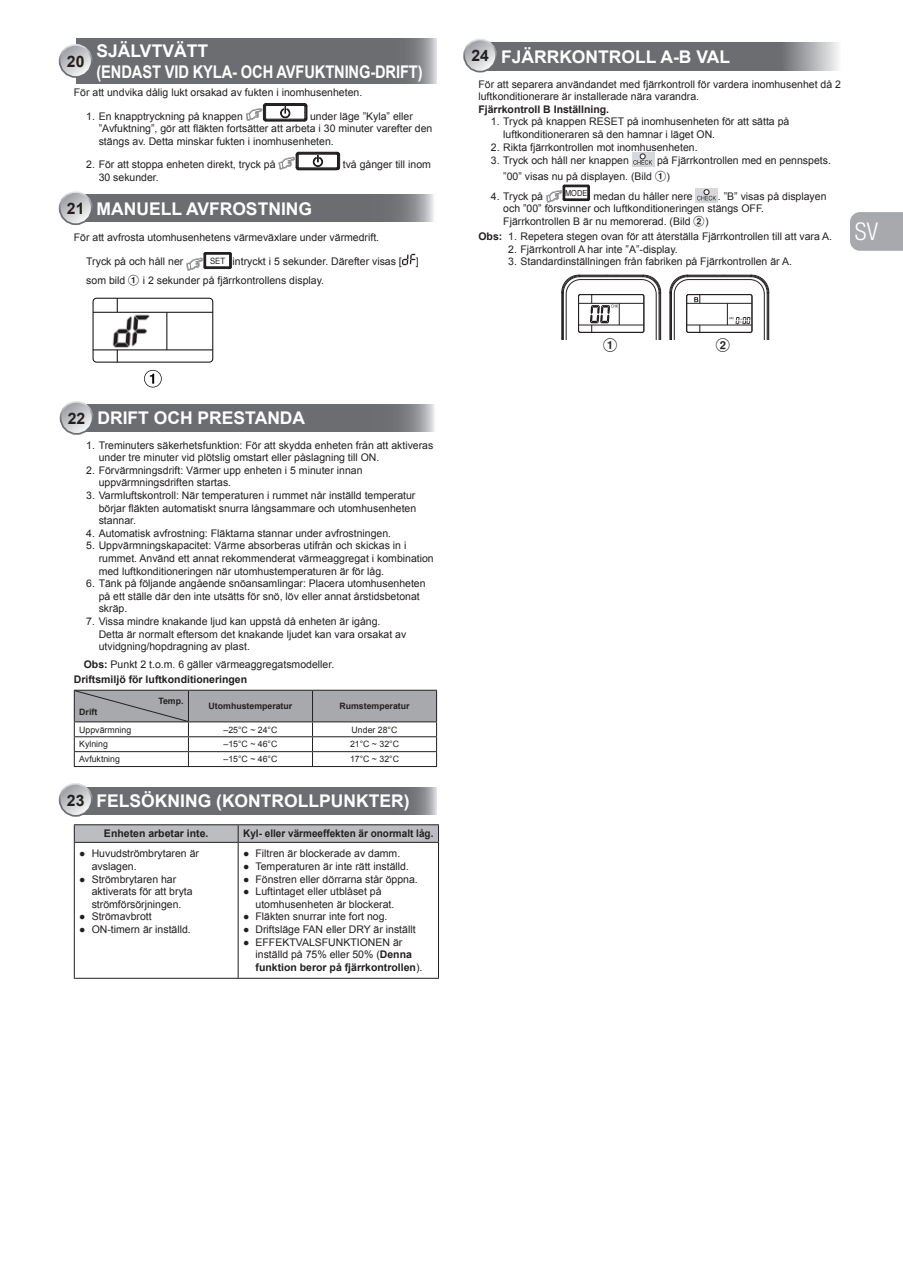
<style>
.page{position:relative;width:903px;height:1275px;background:#fff}
.page>*{position:absolute;margin:0;border:0;box-sizing:border-box;transform-origin:0 0}
.t1{font:300 condensed 24.5px "Helvetica Neue LT Std";color:#fff}
.t2{font:700 17.5px/21px "Arial";color:#fff}
.t3{font:700 15.75px "Arial";color:#231f20}
.t4{font:13.47px "Circl Posi A";color:#231f20}
.t5{font:10.5px/12.6px "Arial";color:#231f20}
.t6{font:700 10.5px "Arial";color:#231f20}
.t7{font:700 10.5px "Arial";color:#231f20;scale:.95 1}
.t8{font:8.75px "Arial";color:#231f20}
.t9{font:700 8.75px "Arial";color:#231f20}
.s1{font-size:15.75px;color:#231f20}
.s2{font-family:"Helvetica";font-size:8.75px}
.s3{font-family:"Circl Posi A"}
.s4{font-weight:700}
</style>
<div class="page">
<div style="left:850px;top:212px;width:53px;height:39px;background:#a8a9ad"></div>
<svg style="left:86px;top:404px;width:349px;height:27px;background:#717275"></svg>
<svg style="left:61px;top:402px;width:32px;height:32px"></svg>
<div style="left:60px;top:401px;width:34px;height:34px;border:2px solid #fff;border-radius:50%"></div>
<hr style="left:74px;top:978px;width:365px;height:1px;background:#231f20">
<hr style="left:74px;top:824px;width:164px;height:1px;background:#231f20">
<hr style="left:238px;top:824px;width:201px;height:1px;background:#231f20">
<svg style="left:74px;top:825px;width:365px;height:17px;background:#b6b7ba"></svg>
<hr style="left:74px;top:842px;width:164px;height:1px;background:#231f20">
<hr style="left:74px;top:843px;width:1px;height:135px;background:#231f20">
<hr style="left:238px;top:842px;width:201px;height:1px;background:#231f20">
<hr style="left:238px;top:843px;width:1px;height:135px;background:#231f20">
<hr style="left:438px;top:843px;width:1px;height:135px;background:#231f20">
<div style="left:77px;top:787px;width:359px;height:27px;background:#6c6d70"></div>
<svg style="left:60px;top:784px;width:32px;height:32px"></svg>
<div style="left:59px;top:783px;width:34px;height:34px;border:2px solid #fff;border-radius:50%"></div>
<hr style="left:74px;top:766px;width:363px;height:1px;background:#231f20">
<svg style="left:74px;top:690px;width:363px;height:76px"></svg>
<svg style="left:85px;top:194px;width:349px;height:28px;background:#717275"></svg>
<svg style="left:60px;top:192px;width:32px;height:32px"></svg>
<div style="left:59px;top:191px;width:34px;height:34px;border:2px solid #fff;border-radius:50%"></div>
<svg style="left:186px;top:252px;width:46px;height:18px"></svg>
<svg style="left:402px;top:254px;width:14px;height:11px"></svg>
<img style="left:112px;top:314px;width:38px;height:34px">
<div style="left:93px;top:298px;width:120px;height:65px;border:1px solid #040503;border-radius:4px"></div>
<hr style="left:93px;top:312px;width:120px;height:1px;background:#040503">
<hr style="left:93px;top:349px;width:120px;height:1px;background:#040503">
<svg style="left:117px;top:298px;width:1px;height:14px"></svg>
<svg style="left:117px;top:350px;width:1px;height:12px"></svg>
<hr style="left:166px;top:312px;width:1px;height:38px;background:#040503">
<svg style="left:144px;top:370px;width:18px;height:17px"></svg>
<svg style="left:77px;top:39px;width:360px;height:44px;background:#6f7073"></svg>
<svg style="left:60px;top:45px;width:32px;height:32px"></svg>
<div style="left:59px;top:44px;width:34px;height:34px;border:2px solid #fff;border-radius:50%"></div>
<hr style="left:266px;top:121px;width:38px;height:1px;background:#231f20">
<svg style="left:246px;top:103px;width:62px;height:18px"></svg>
<hr style="left:298px;top:170px;width:39px;height:1px;background:#231f20">
<svg style="left:278px;top:152px;width:62px;height:18px"></svg>
<svg style="left:561px;top:275px;width:100px;height:65px"></svg>
<svg style="left:669px;top:275px;width:100px;height:65px"></svg>
<svg style="left:489px;top:43px;width:350px;height:27px;background:#77787b"></svg>
<svg style="left:464px;top:40px;width:32px;height:32px"></svg>
<div style="left:463px;top:39px;width:34px;height:34px;border:2px solid #fff;border-radius:50%"></div>
<div style="left:632px;top:153px;width:22px;height:14px;background:#d7d8da"></div>
<svg style="left:633px;top:154px;width:19px;height:11px"></svg>
<svg style="left:695px;top:188px;width:23px;height:15px"></svg>
<svg style="left:697px;top:190px;width:19px;height:10px"></svg>
<svg style="left:546px;top:185px;width:44px;height:18px"></svg>
<h2 class="t2" style="left:96px;top:40px;width:327px">SJÄLVTVÄTT<br>(ENDAST VID KYLA- OCH AVFUKTNING-DRIFT)</h2>
<h3 class="t3" style="left:67px;top:52px;width:19px">20</h3>
<p class="t5" style="left:74px;top:86px;width:290px">För att undvika dålig lukt orsakad av fukten i inomhusenheten.</p>
<p class="t5" style="left:86px;top:110px;width:158px">1. En knapptryckning på knappen</p>
<p class="t5" style="left:99px;top:110px;width:335px;text-indent:211px">under läge ”Kyla” eller ”Avfuktning”, gör att fläkten fortsätter att arbeta i 30 minuter varefter den stängs av. Detta minskar fukten i inomhusenheten.</p>
<p class="t5" style="left:86px;top:159px;width:191px">2. För att stoppa enheten direkt, tryck på</p>
<p class="t5" style="left:343px;top:159px;width:90px">två gånger till inom</p>
<p class="t5" style="left:99px;top:171px;width:62px">30 sekunder.</p>
<h2 class="t2" style="left:67px;top:198px;width:247px"><span class="s1">21</span> MANUELL AVFROSTNING</h2>
<p class="t5" style="left:74px;top:231px;width:307px">För att avfrosta utomhusenhetens värmeväxlare under värmedrift.</p>
<p class="t5" style="left:86px;top:255px;width:99px">Tryck på och håll ner</p>
<p class="t5" style="left:210px;top:255px;width:193px"><span class="s2">SET</span> intryckt i 5 sekunder. Därefter visas [</p>
<p class="t5" style="left:416px;top:255px;width:4px">]</p>
<p class="t5" style="left:86px;top:274px;width:239px">som bild <span class="s3">1</span> i 2 sekunder på fjärrkontrollens display.</p>
<h2 class="t2" style="left:68px;top:408px;width:239px"><span class="s1">22</span> DRIFT OCH PRESTANDA</h2>
<p class="t5" style="left:99px;top:439px;width:336px;text-indent:-12px">1. Treminuters säkerhetsfunktion: För att skydda enheten från att aktiveras under tre minuter vid plötslig omstart eller påslagning till ON.</p>
<p class="t5" style="left:99px;top:464px;width:265px;text-indent:-12px">2. Förvärmningsdrift: Värmer upp enheten i 5 minuter innan uppvärmningsdriften startas.</p>
<p class="t5" style="left:99px;top:489px;width:319px;text-align:justify;text-indent:-12px">3. Varmluftskontroll: När temperaturen i rummet når inställd temperatur börjar fläkten automatiskt snurra långsammare och utomhusenheten stannar.</p>
<p class="t5" style="left:86px;top:527px;width:306px">4. Automatisk avfrostning: Fläktarna stannar under avfrostningen.</p>
<p class="t5" style="left:99px;top:539px;width:336px;text-indent:-12px">5. Uppvärmningskapacitet: Värme absorberas utifrån och skickas in i rummet. Använd ett annat rekommenderat värmeaggregat i kombination med luftkonditioneringen när utomhustemperaturen är för låg.</p>
<p class="t5" style="left:99px;top:577px;width:328px;text-indent:-12px">6. Tänk på följande angående snöansamlingar: Placera utomhusenheten på ett ställe där den inte utsätts för snö, löv eller annat årstidsbetonat skräp.</p>
<p class="t5" style="left:99px;top:615px;width:309px;text-indent:-12px">7. Vissa mindre knakande ljud kan uppstå då enheten är igång.<br>Detta är normalt eftersom det knakande ljudet kan vara orsakat av utvidgning/hopdragning av plast.</p>
<p class="t5" style="left:74px;top:656px;width:262px;line-height:15px;text-indent:10px"><span class="s4">Obs:</span> Punkt 2 t.o.m. 6 gäller värmeaggregatsmodeller.<br><span class="s4">Driftsmiljö för luftkonditioneringen</span></p>
<p class="t9" style="left:158px;top:696px;width:27px">Temp.</p>
<p class="t9" style="left:79px;top:707px;width:19px">Drift</p>
<p class="t9" style="left:209px;top:701px;width:85px">Utomhustemperatur</p>
<p class="t9" style="left:339px;top:701px;width:72px">Rumstemperatur</p>
<p class="t8" style="left:79px;top:725px;width:54px">Uppvärmning</p>
<p class="t8" style="left:223px;top:725px;width:55px">–25°C ~ 24°C</p>
<p class="t8" style="left:351px;top:725px;width:47px">Under 28°C</p>
<p class="t8" style="left:79px;top:739px;width:30px">Kylning</p>
<p class="t8" style="left:223px;top:739px;width:55px">–15°C ~ 46°C</p>
<p class="t8" style="left:350px;top:739px;width:51px">21°C ~ 32°C</p>
<p class="t8" style="left:79px;top:754px;width:42px">Avfuktning</p>
<p class="t8" style="left:223px;top:754px;width:55px">–15°C ~ 46°C</p>
<p class="t8" style="left:350px;top:754px;width:51px">17°C ~ 32°C</p>
<h2 class="t2" style="left:67px;top:790px;width:344px"><span class="s1">23</span> FELSÖKNING (KONTROLLPUNKTER)</h2>
<p class="t6" style="left:104px;top:828px;width:106px">Enheten arbetar inte.</p>
<p class="t7" style="left:243px;top:828px;width:202px">Kyl- eller värmeeffekten är onormalt låg.</p>
<p class="t5" style="left:92px;top:847px;width:109px;text-indent:-12px">● Huvudströmbrytaren är avslagen.</p>
<p class="t5" style="left:92px;top:873px;width:102px;text-indent:-12px">● Strömbrytaren har aktiverats för att bryta strömförsörjningen.</p>
<p class="t5" style="left:79px;top:910px;width:74px">● Strömavbrott</p>
<p class="t5" style="left:79px;top:923px;width:113px">● ON-timern är inställd.</p>
<p class="t5" style="left:243px;top:847px;width:159px">● Filtren är blockerade av damm.</p>
<p class="t5" style="left:243px;top:860px;width:167px">● Temperaturen är inte rätt inställd.</p>
<p class="t5" style="left:243px;top:873px;width:176px">● Fönstren eller dörrarna står öppna.</p>
<p class="t5" style="left:255px;top:885px;width:140px;text-indent:-12px">● Luftintaget eller utblåset på utomhusenheten är blockerat.</p>
<p class="t5" style="left:243px;top:910px;width:146px">● Fläkten snurrar inte fort nog.</p>
<p class="t5" style="left:243px;top:923px;width:174px">● Driftsläge FAN eller DRY är inställt</p>
<p class="t5" style="left:255px;top:936px;width:168px;text-indent:-12px">● EFFEKTVALSFUNKTIONEN är inställd på 75% eller 50% (<span class="s4">Denna funktion beror på fjärrkontrollen</span>).</p>
<h2 class="t2" style="left:471px;top:46px;width:260px"><span class="s1">24</span> FJÄRRKONTROLL A-B VAL</h2>
<p class="t5" style="left:478px;top:78px;width:364px">För att separera användandet med fjärrkontroll för vardera inomhusenhet då 2 luftkonditionerare är installerade nära varandra.</p>
<p class="t6" style="left:478px;top:103px;width:132px">Fjärrkontroll B Inställning.</p>
<p class="t5" style="left:503px;top:115px;width:287px;text-indent:-12px">1. Tryck på knappen RESET på inomhusenheten för att sätta på luftkonditioneraren så den hamnar i läget ON.</p>
<p class="t5" style="left:491px;top:141px;width:208px">2. Rikta fjärrkontrollen mot inomhusenheten.</p>
<p class="t5" style="left:491px;top:154px;width:140px">3. Tryck och håll ner knappen</p>
<p class="t5" style="left:503px;top:153px;width:329px;line-height:15.8px;text-indent:154px">på Fjärrkontrollen med en pennspets. ”00” visas nu på displayen. (Bild <span class="s3">1</span>)</p>
<p class="t5" style="left:491px;top:190px;width:54px">4. Tryck på</p>
<p class="t5" style="left:593px;top:190px;width:101px">medan du håller nere</p>
<p class="t5" style="left:503px;top:190px;width:325px;text-indent:215px">. ”B” visas på displayen och ”00” försvinner och luftkonditioneringen stängs OFF.<br>Fjärrkontrollen B är nu memorerad. (Bild <span class="s3">2</span>)</p>
<p class="t5" style="left:478px;top:230px;width:355px"><span class="s4">Obs:</span> 1. Repetera stegen ovan för att återställa Fjärrkontrollen till att vara A.</p>
<p class="t5" style="left:508px;top:243px;width:171px">2. Fjärrkontroll A har inte ”A”-display.</p>
<p class="t5" style="left:508px;top:255px;width:285px">3. Standardinställningen från fabriken på Fjärrkontrollen är A.</p>
<h1 class="t1" style="left:855px;top:222px;width:25px">SV</h1>
<p class="t4" style="left:603px;top:338px;width:16px">1</p>
<p class="t4" style="left:715px;top:338px;width:16px">2</p>
</div>
